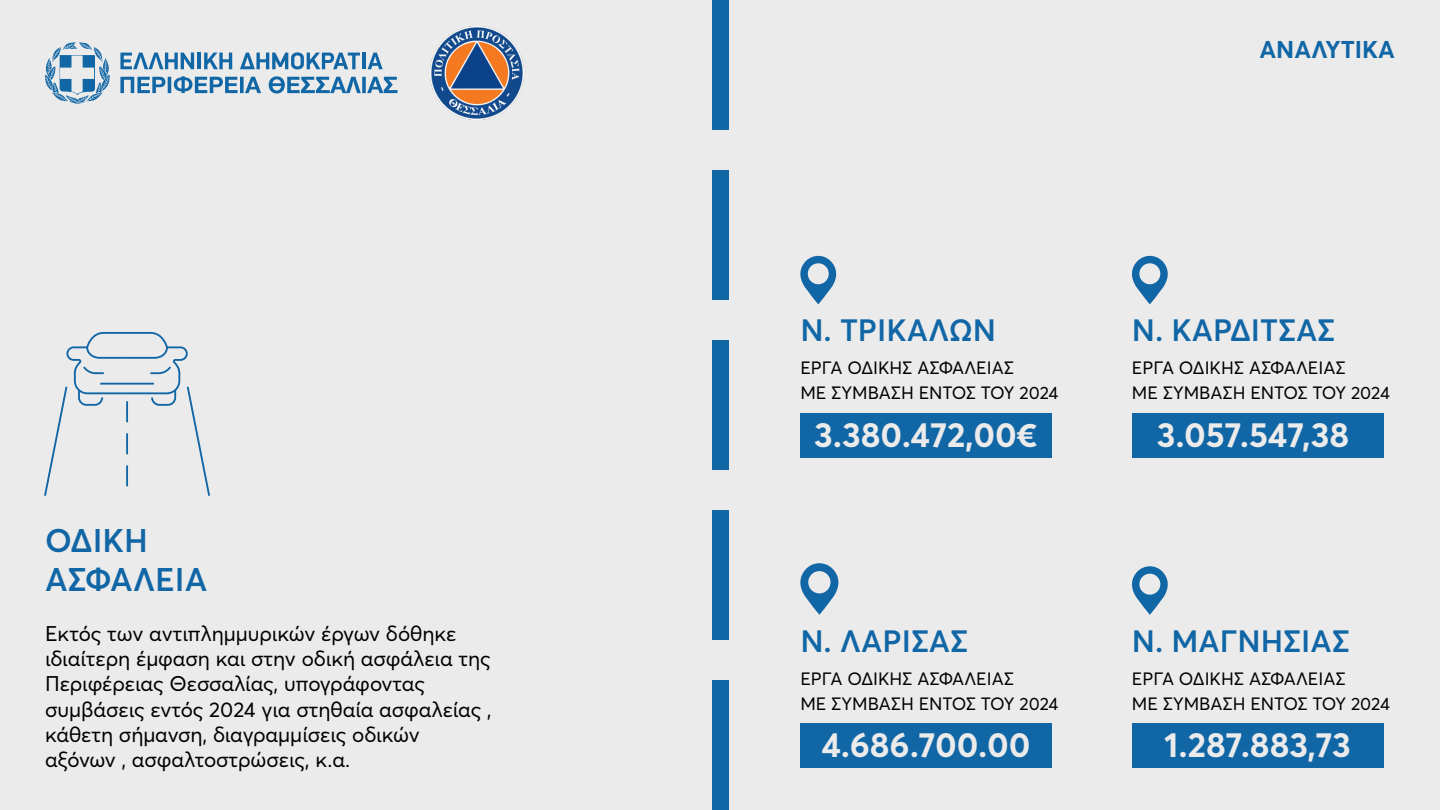
<style>
.page{position:relative;width:1440px;height:810px;background:#ebebeb}
.page>*{position:absolute;margin:0;border:0;box-sizing:border-box;transform-origin:0 0}
.t1{font:700 34.5px "Averta";color:#ebebeb}
.t2{font:600 32.4px/38.8px "Averta";color:#1166a6}
.t3{font:600 30.53px "Averta";color:#1166a6}
.t4{font:700 24px "Averta";color:#1166a6}
.t5{font:21px/25.2px "Averta";letter-spacing:-.005em;color:#000}
.t6{font:17.62px/25.3px "Averta";color:#000}
</style>
<div class="page">
<img style="left:431px;top:27px;width:93px;height:92px">
<svg style="left:44px;top:332px;width:166px;height:164px"></svg>
<hr style="left:126px;top:401px;width:2px;height:21px;background:#1166a6">
<hr style="left:126px;top:433px;width:2px;height:21px;background:#1166a6">
<hr style="left:126px;top:465px;width:2px;height:21px;background:#1166a6">
<div style="left:712px;top:0;width:16px;height:129px;background:#1166a6"></div>
<div style="left:712px;top:170px;width:16px;height:129px;background:#1166a6"></div>
<div style="left:712px;top:340px;width:16px;height:130px;background:#1166a6"></div>
<div style="left:712px;top:511px;width:16px;height:129px;background:#1166a6"></div>
<div style="left:712px;top:681px;width:16px;height:129px;background:#1166a6"></div>
<div style="left:800px;top:413px;width:252px;height:45px;background:#1166a6"></div>
<div style="left:1132px;top:413px;width:251px;height:45px;background:#1166a6"></div>
<svg style="left:1132px;top:256px;width:36px;height:48px"></svg>
<svg style="left:800px;top:256px;width:37px;height:48px"></svg>
<div style="left:800px;top:723px;width:252px;height:45px;background:#1166a6"></div>
<svg style="left:800px;top:563px;width:39px;height:52px"></svg>
<div style="left:1132px;top:723px;width:251px;height:45px;background:#1166a6"></div>
<svg style="left:1132px;top:566px;width:36px;height:49px"></svg>
<svg style="left:45px;top:42px;width:65px;height:62px"></svg>
<svg style="left:120px;top:76px;width:277px;height:18px"></svg>
<svg style="left:120px;top:53px;width:74px;height:16px"></svg>
<hr style="left:197px;top:53px;width:4px;height:16px;background:#1166a6">
<svg style="left:204px;top:53px;width:28px;height:16px"></svg>
<svg style="left:240px;top:52px;width:120px;height:17px"></svg>
<hr style="left:362px;top:53px;width:3px;height:16px;background:#1166a6">
<svg style="left:368px;top:53px;width:15px;height:16px"></svg>
<h2 class="t2" style="left:45px;top:521px;width:164px">ΟΔΙΚΗ<br>ΑΣΦΑΛΕΙΑ</h2>
<p class="t5" style="left:45px;top:621px;width:448px">Εκτός των αντιπλημμυρικών έργων δόθηκε ιδιαίτερη έμφαση και στην οδική ασφάλεια της Περιφέρειας Θεσσαλίας, υπογράφοντας συμβάσεις εντός 2024 για στηθαία ασφαλείας , κάθετη σήμανση, διαγραμμίσεις οδικών αξόνων , ασφαλτοστρώσεις, κ.α.</p>
<p class="t4" style="left:1260px;top:34px;width:137px">ΑΝΑΛΥΤΙΚΑ</p>
<h3 class="t3" style="left:800px;top:311px;width:197px">Ν. ΤΡΙΚΑΛΩΝ</h3>
<p class="t6" style="left:800px;top:355px;width:260px">ΕΡΓΑ ΟΔΙΚΗΣ ΑΣΦΑΛΕΙΑΣ<br>ΜΕ ΣΥΜΒΑΣΗ ΕΝΤΟΣ ΤΟΥ 2024</p>
<h1 class="t1" style="left:814px;top:412px;width:225px">3.380.472,00€</h1>
<h3 class="t3" style="left:800px;top:622px;width:169px">Ν. ΛΑΡΙΣΑΣ</h3>
<p class="t6" style="left:800px;top:666px;width:260px">ΕΡΓΑ ΟΔΙΚΗΣ ΑΣΦΑΛΕΙΑΣ<br>ΜΕ ΣΥΜΒΑΣΗ ΕΝΤΟΣ ΤΟΥ 2024</p>
<h1 class="t1" style="left:821px;top:723px;width:211px">4.686.700.00</h1>
<h3 class="t3" style="left:1132px;top:311px;width:205px">Ν. ΚΑΡΔΙΤΣΑΣ</h3>
<p class="t6" style="left:1132px;top:355px;width:260px">ΕΡΓΑ ΟΔΙΚΗΣ ΑΣΦΑΛΕΙΑΣ<br>ΜΕ ΣΥΜΒΑΣΗ ΕΝΤΟΣ ΤΟΥ 2024</p>
<h1 class="t1" style="left:1157px;top:412px;width:194px">3.057.547,38</h1>
<h3 class="t3" style="left:1132px;top:622px;width:219px">Ν. ΜΑΓΝΗΣΙΑΣ</h3>
<p class="t6" style="left:1132px;top:666px;width:260px">ΕΡΓΑ ΟΔΙΚΗΣ ΑΣΦΑΛΕΙΑΣ<br>ΜΕ ΣΥΜΒΑΣΗ ΕΝΤΟΣ ΤΟΥ 2024</p>
<h1 class="t1" style="left:1164px;top:723px;width:188px">1.287.883,73</h1>
</div>
